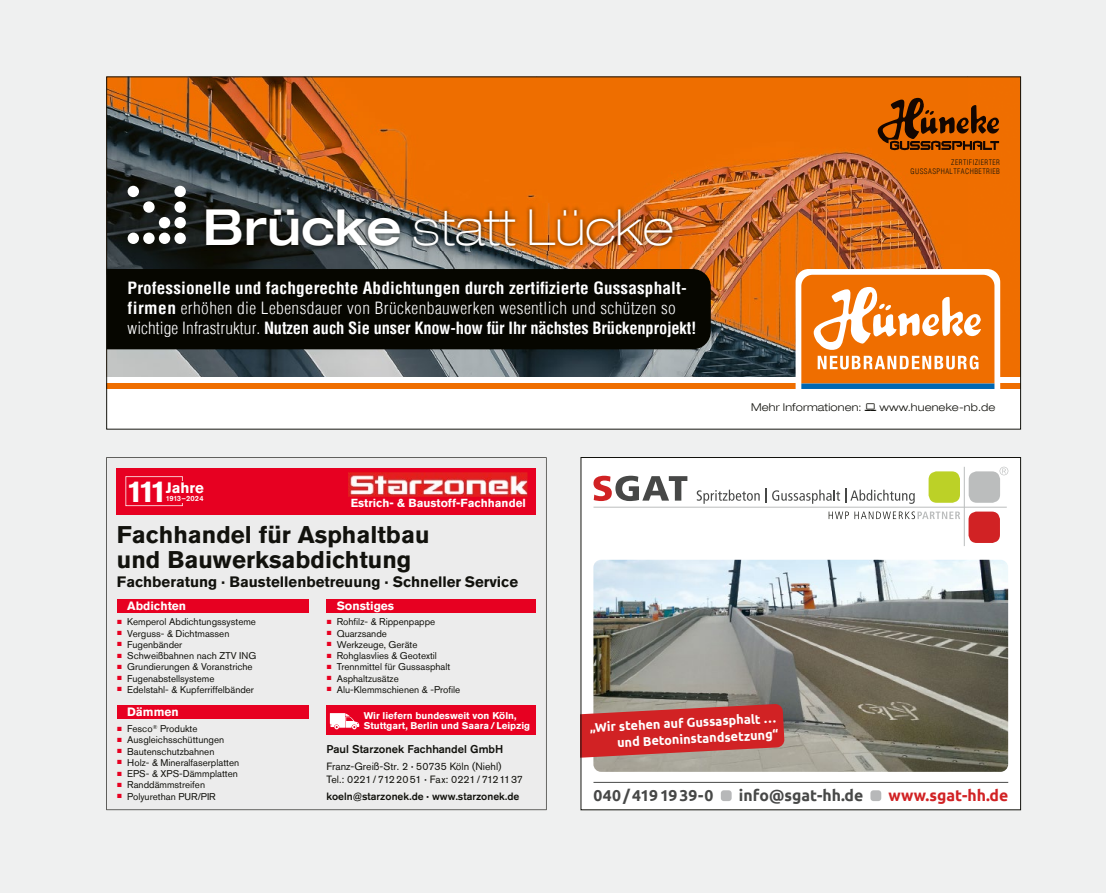
<style>
.page{position:relative;width:1106px;height:893px;background:#eff0f0}
.page>*{position:absolute;margin:0;border:0;box-sizing:border-box;transform-origin:0 0}
.t1{font:100 expanded 49.5px "Helvetica Neue";color:#fff}
.t2{font:700 30px "Akzidenz Grotesk BQ";color:#fff}
.t3{font:700 24px/25.5px "Akzidenz Grotesk BQ";color:#12120d}
.t4{font:700 condensed 16.5px/19.8px "Helvetica";letter-spacing:.005em;color:#fff;scale:1.05 1}
.t5{font:700 15.75px "Ubuntu";color:#474847}
.t6{font:700 15.75px "Ubuntu";color:#d12224}
.t7{font:700 15px "Akzidenz Grotesk BQ";color:#12120d}
.t8{font:700 15px "Akzidenz Grotesk BQ";color:#fff}
.t9{font:700 12.75px/16.5px "Ubuntu";color:#fff;text-align:right}
.t10{font:700 12px "Akzidenz Grotesk BQ";color:#fff}
.t11{font:700 11.55px "Akzidenz Grotesk BQ";color:#fff}
.t12{font:500 11.25px "Akzidenz Grotesk BQ";color:#12120d}
.t13{font:300 expanded 10.8px "Helvetica Neue";letter-spacing:.01em;color:#12120d}
.t14{font:10.5px/13.5px "Akzidenz Grotesk BQ";color:#12120d}
.t15{font:500 10.5px "Akzidenz Grotesk BQ";color:#12120d}
.t16{font:9.75px/11.2px "Akzidenz Grotesk BQ";color:#12120d}
.t17{font:700 9.75px/10.5px "Akzidenz Grotesk BQ";color:#fff}
.t18{font:300 condensed 7.5px/9px "Helvetica";letter-spacing:.06em;color:#12120d;text-align:right}
.t19{font:500 7.5px "Akzidenz Grotesk BQ";color:#fff}
.s1{font-weight:500}
.s2{font-weight:300}
.s3{font-weight:700}
</style>
<div class="page">
<svg style="left:106px;top:457px;width:440px;height:353px"></svg>
<div style="left:326px;top:706px;width:210px;height:29px;background:#e70021"></div>
<svg style="left:330px;top:713px;width:29px;height:16px"></svg>
<div style="left:117px;top:599px;width:191px;height:13px;background:#e70021"></div>
<div style="left:117px;top:705px;width:191px;height:14px;background:#e70021"></div>
<div style="left:326px;top:599px;width:210px;height:13px;background:#e70021"></div>
<div style="left:117px;top:468px;width:419px;height:47px;background:#e70021"></div>
<img style="left:348px;top:472px;width:179px;height:25px">
<svg style="left:125px;top:476px;width:58px;height:30px"></svg>
<div style="left:166px;top:481px;width:40px;height:21px;background:#e70021"></div>
<div style="left:580px;top:457px;width:440px;height:353px;background:#fff"></div>
<hr style="left:593px;top:782px;width:415px;height:1px;background:#474847">
<div style="left:721px;top:790px;width:10px;height:11px;background:#b7b8b9;border-radius:3px"></div>
<div style="left:870px;top:790px;width:11px;height:11px;background:#b7b8b9;border-radius:3px"></div>
<div style="left:928px;top:471px;width:32px;height:32px;background:#bcd127;border-radius:8px"></div>
<div style="left:968px;top:471px;width:32px;height:32px;background:#bbbdbd;border-radius:8px"></div>
<div style="left:968px;top:512px;width:32px;height:31px;background:#d12224;border-radius:8px"></div>
<hr style="left:593px;top:507px;width:413px;height:1px;background:#bbbdbd">
<hr style="left:964px;top:467px;width:1px;height:79px;background:#bbbdbd">
<svg style="left:999px;top:467px;width:9px;height:8px"></svg>
<svg style="left:828px;top:511px;width:132px;height:8px"></svg>
<svg style="left:593px;top:476px;width:94px;height:25px"></svg>
<svg style="left:696px;top:490px;width:63px;height:18px"></svg>
<svg style="left:765px;top:488px;width:1px;height:15px"></svg>
<svg style="left:772px;top:488px;width:142px;height:16px"></svg>
<img style="left:593px;top:560px;width:415px;height:212px">
<svg style="left:582px;top:704px;width:202px;height:57px;background:#c84241"></svg>
<div style="left:106px;top:77px;width:914px;height:352px;background:#fff"></div>
<img style="left:108px;top:79px;width:910px;height:298px">
<div style="left:106px;top:383px;width:914px;height:6px;background:#ef6e00"></div>
<div style="left:795px;top:269px;width:205px;height:133px;background:#fff;border-radius:13px"></div>
<svg style="left:801px;top:275px;width:193px;height:114px"></svg>
<div style="left:108px;top:269px;width:603px;height:80px;background:#060600"></div>
<img style="left:877px;top:98px;width:47px;height:45px">
<img style="left:971px;top:105px;width:15px;height:29px">
<img style="left:986px;top:118px;width:13px;height:16px">
<img style="left:920px;top:117px;width:34px;height:17px">
<img style="left:956px;top:118px;width:13px;height:16px">
<svg style="left:925px;top:110px;width:9px;height:5px"></svg>
<svg style="left:890px;top:141px;width:109px;height:9px"></svg>
<div style="left:128px;top:186px;width:11px;height:11px;background:#fff;border-radius:50%"></div>
<div style="left:128px;top:233px;width:11px;height:11px;background:#fff;border-radius:50%"></div>
<div style="left:143px;top:201px;width:12px;height:12px;background:#fff;border-radius:50%"></div>
<div style="left:143px;top:233px;width:12px;height:11px;background:#fff;border-radius:50%"></div>
<div style="left:159px;top:217px;width:11px;height:11px;background:#fff;border-radius:50%"></div>
<div style="left:159px;top:233px;width:11px;height:11px;background:#fff;border-radius:50%"></div>
<div style="left:174px;top:186px;width:12px;height:11px;background:#fff;border-radius:50%"></div>
<div style="left:174px;top:201px;width:12px;height:12px;background:#fff;border-radius:50%"></div>
<div style="left:174px;top:217px;width:12px;height:11px;background:#fff;border-radius:50%"></div>
<div style="left:174px;top:233px;width:12px;height:11px;background:#fff;border-radius:50%"></div>
<img style="left:202px;top:204px;width:475px;height:46px">
<h1 class="t1" style="left:203px;top:205px;width:472px"><span class="s1">Brücke</span> statt Lücke</h1>
<p class="t4" style="left:128px;top:279px;width:543px">Professionelle und fachgerechte Abdichtungen durch zertifizierte Gussasphalt&shy;firmen <span class="s2">erhöhen die Lebensdauer von Brückenbauwerken wesentlich und schützen so wichtige Infrastruktur.</span> Nutzen auch Sie unser Know-how für Ihr nächstes Brückenprojekt!</p>
<h2 class="t2" style="left:126px;top:474px;width:42px">111</h2>
<h3 class="t8" style="left:166px;top:479px;width:40px">Jahre</h3>
<p class="t19" style="left:166px;top:494px;width:39px">1913–2024</p>
<p class="t11" style="left:351px;top:496px;width:177px">Estrich- &amp; Baustoff-Fachhandel</p>
<h3 class="t3" style="left:117px;top:522px;width:314px">Fachhandel für Asphaltbau und Bauwerksabdichtung</h3>
<h3 class="t7" style="left:117px;top:574px;width:402px">Fachberatung · Baustellenbetreuung · Schneller Service</h3>
<p class="t18" style="left:910px;top:159px;width:91px">ZERTIFIZIERTER<br>GUSSASPHALTFACHBETRIEB</p>
<p class="t13" style="left:751px;top:403px;width:112px">Mehr Informationen:</p>
<p class="t13" style="left:879px;top:403px;width:117px">www.hueneke-nb.de</p>
<p class="t10" style="left:127px;top:599px;width:60px">Abdichten</p>
<p class="t16" style="left:117px;top:616px;width:141px"><sup>J</sup> Kemperol Abdichtungssysteme<br><sup>J</sup> Verguss- &amp; Dichtmassen<br><sup>J</sup> Fugenbänder<br><sup>J</sup> Schweißbahnen nach ZTV ING<br><sup>J</sup> Grundierungen &amp; Voranstriche<br><sup>J</sup> Fugenabstellsysteme<br><sup>J</sup> Edelstahl- &amp; Kupferriffelbänder</p>
<p class="t10" style="left:127px;top:705px;width:53px">Dämmen</p>
<p class="t16" style="left:117px;top:723px;width:124px"><sup>J</sup> Fesco<sup>®</sup> Produkte<br><sup>J</sup> Ausgleichsschüttungen<br><sup>J</sup> Bautenschutzbahnen<br><sup>J</sup> Holz- &amp; Mineralfaserplatten<br><sup>J</sup> EPS- &amp; XPS-Dämmplatten<br><sup>J</sup> Randdämmstreifen<br><sup>J</sup> Polyurethan PUR/PIR</p>
<p class="t10" style="left:337px;top:599px;width:59px">Sonstiges</p>
<p class="t16" style="left:326px;top:616px;width:135px"><sup>J</sup> Rohfilz- &amp; Rippenpappe<br><sup>J</sup> Quarzsande<br><sup>J</sup> Werkzeuge, Geräte<br><sup>J</sup> Rohglasvlies &amp; Geotextil<br><sup>J</sup> Trennmittel für Gussasphalt<br><sup>J</sup> Asphaltzusätze<br><sup>J</sup> Alu-Klemmschienen &amp; -Profile</p>
<p class="t17" style="left:364px;top:710px;width:168px">Wir liefern bundesweit von Köln,<br>Stuttgart, Berlin und Saara / Leipzig</p>
<p class="t12" style="left:326px;top:742px;width:178px">Paul Starzonek Fachhandel GmbH</p>
<p class="t14" style="left:326px;top:759px;width:198px">Franz-Greiß-Str. 2 <span class="s1">·</span> 50735 Köln (Niehl)<br>Tel.: 0221 / 712 20 51 <span class="s1">·</span> Fax: 0221 / 712 11 37</p>
<p class="t15" style="left:326px;top:789px;width:194px">koeln@starzonek.de <span class="s3">·</span> www.starzonek.de</p>
<h3 class="t9" style="left:589px;top:719px;width:189px;rotate:-3deg">„Wir stehen auf Gussasphalt … und Betoninstandsetzung“</h3>
<h3 class="t5" style="left:593px;top:786px;width:122px">040/4191939-0</h3>
<h3 class="t5" style="left:739px;top:786px;width:126px">info@sgat-hh.de</h3>
<h3 class="t6" style="left:888px;top:786px;width:121px">www.sgat-hh.de</h3>
</div>
